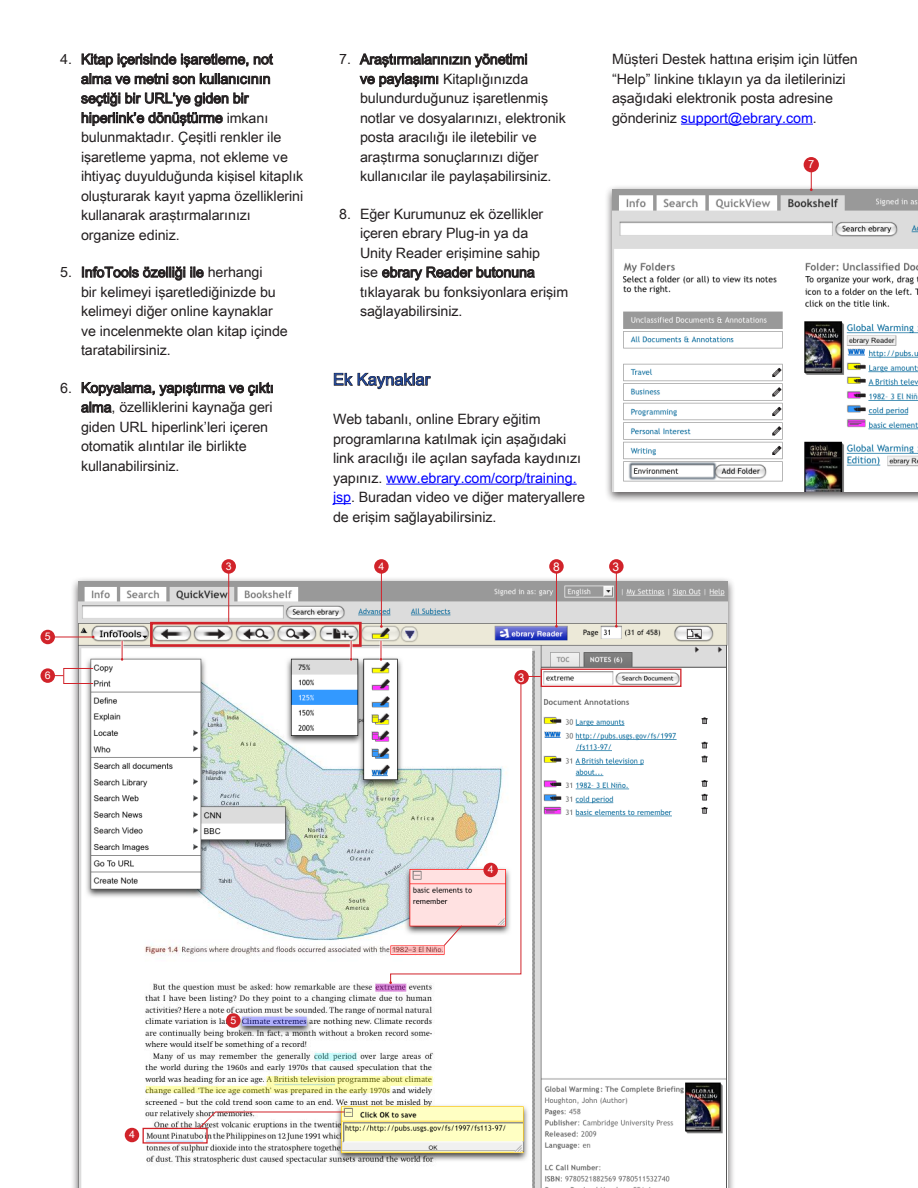
<style>
.page{position:relative;width:918px;height:1188px;background:#fff}
.page>*{position:absolute;margin:0;border:0;box-sizing:border-box;transform-origin:0 0}
.t1{font:16.5px "Arial Unicode";color:#1d4398}
.num_list{font:14.25px/19.5px "Arial Unicode";letter-spacing:-.005em;color:#231f20}
.body{font:14.25px/19.5px "Arial Unicode";letter-spacing:-.005em;color:#231f20}
.picture_label{font:12px "Arial Unicode";color:#fff}
.picture_label-2{font:11.1px "Arial Unicode";color:#fff}
.picture_label-3{font:10.5px "Arial Unicode";color:#fff}
.s1{color:#00f}
</style>
<div class="page">
<svg style="left:81px;top:53px;width:192px;height:32px"></svg>
<svg style="left:81px;top:92px;width:168px;height:34px"></svg>
<svg style="left:82px;top:266px;width:122px;height:15px"></svg>
<svg style="left:81px;top:382px;width:192px;height:31px"></svg>
<hr style="left:386px;top:484px;width:191px;height:1px;background:#00f">
<svg style="left:333px;top:503px;width:18px;height:1px"></svg>
<svg style="left:359px;top:53px;width:168px;height:35px"></svg>
<svg style="left:382px;top:266px;width:153px;height:15px"></svg>
<svg style="left:334px;top:373px;width:97px;height:16px"></svg>
<hr style="left:681px;top:124px;width:132px;height:1px;background:#00f">
<div style="left:70px;top:576px;width:666px;height:612px;background:#231f20;opacity:.75"></div>
<img style="left:79px;top:581px;width:649px;height:607px">
<div style="left:41px;top:630px;width:14px;height:14px;background:#d1232a;border-radius:50%"></div>
<div style="left:41px;top:668px;width:14px;height:15px;background:#d1232a;border-radius:50%"></div>
<div style="left:226px;top:1013px;width:15px;height:15px;background:#d1232a;border-radius:50%"></div>
<hr style="left:381px;top:567px;width:1px;height:59px;background:#d1232a">
<svg style="left:149px;top:621px;width:214px;height:40px"></svg>
<svg style="left:121px;top:641px;width:2px;height:20px"></svg>
<svg style="left:380px;top:641px;width:2px;height:20px"></svg>
<hr style="left:54px;top:637px;width:39px;height:1px;background:#d1232a">
<hr style="left:228px;top:566px;width:1px;height:57px;background:#d1232a">
<div style="left:63px;top:668px;width:30px;height:16px;border:1px solid #d1232a"></div>
<hr style="left:616px;top:567px;width:1px;height:59px;background:#d1232a">
<div style="left:609px;top:559px;width:15px;height:15px;background:#d1232a;border-radius:50%"></div>
<hr style="left:556px;top:567px;width:1px;height:59px;background:#d1232a">
<div style="left:549px;top:559px;width:15px;height:15px;background:#d1232a;border-radius:50%"></div>
<div style="left:221px;top:559px;width:15px;height:15px;background:#d1232a;border-radius:50%"></div>
<div style="left:374px;top:559px;width:15px;height:15px;background:#d1232a;border-radius:50%"></div>
<div style="left:125px;top:1128px;width:14px;height:14px;background:#d1232a;border-radius:50%"></div>
<div style="left:541px;top:669px;width:141px;height:18px;border:1px solid #d1232a"></div>
<svg style="left:390px;top:676px;width:151px;height:307px"></svg>
<div style="left:514px;top:670px;width:15px;height:14px;background:#d1232a;border-radius:50%"></div>
<svg style="left:142px;top:1111px;width:203px;height:33px"></svg>
<div style="left:604px;top:184px;width:314px;height:319px;background:#231f20;opacity:.75"></div>
<img style="left:612px;top:189px;width:306px;height:303px">
<div style="left:804px;top:157px;width:15px;height:15px;background:#d1232a;border-radius:50%"></div>
<svg style="left:810px;top:172px;width:3px;height:19px"></svg>
<p class="num_list" style="left:81px;top:49px;width:224px;text-indent:-21px">4. Kitap içerisinde işaretleme, not alma ve metni son kullanıcının seçtiği bir URL’ye giden bir hiperlink’e dönüştürme imkanı bulunmaktadır. Çeşitli renkler ile işaretleme yapma, not ekleme ve ihtiyaç duyulduğunda kişisel kitaplık oluşturarak kayıt yapma özelliklerini kullanarak araştırmalarınızı organize ediniz.</p>
<p class="num_list" style="left:81px;top:262px;width:208px;text-indent:-21px">5. InfoTools özelliği ile herhangi<br>bir kelimeyi işaretlediğinizde bu kelimeyi diğer online kaynaklar ve incelenmekte olan kitap içinde taratabilirsiniz.</p>
<p class="num_list" style="left:81px;top:378px;width:194px;text-indent:-21px">6. Kopyalama, yapıştırma ve çıktı alma, özelliklerini kaynağa geri giden URL hiperlink’leri içeren otomatik alıntılar ile birlikte kullanabilirsiniz.</p>
<p class="num_list" style="left:360px;top:49px;width:207px;text-indent:-21px">7. Araştırmalarınızın yönetimi<br>ve paylaşımı Kitaplığınızda bulundurduğunuz işaretlenmiş notlar ve dosyalarınızı, elektronik posta aracılığı ile iletebilir ve araştırma sonuçlarınızı diğer kullanıcılar ile paylaşabilirsiniz.</p>
<p class="num_list" style="left:360px;top:204px;width:210px;text-indent:-21px">8. Eğer Kurumunuz ek özellikler içeren ebrary Plug-in ya da<br>Unity Reader erişimine sahip<br>ise ebrary Reader butonuna tıklayarak bu fonksiyonlara erişim sağlayabilirsiniz.</p>
<h3 class="t1" style="left:333px;top:367px;width:99px">Ek Kaynaklar</h3>
<p class="body" style="left:333px;top:409px;width:253px">Web tabanlı, online Ebrary eğitim programlarına katılmak için aşağıdaki link aracılığı ile açılan sayfada kaydınızı yapınız. <span class="s1">www.ebrary.com/corp/training. jsp</span>. Buradan video ve diğer materyallere de erişim sağlayabilirsiniz.</p>
<p class="body" style="left:612px;top:49px;width:247px">Müşteri Destek hattına erişim için lütfen “Help” linkine tıklayın ya da iletilerinizi aşağıdaki elektronik posta adresine gönderiniz <span class="s1">support@ebrary.com</span>.</p>
<p class="picture_label-2" style="left:808px;top:156px;width:8px">7</p>
<p class="picture_label-3" style="left:226px;top:558px;width:7px">3</p>
<p class="picture_label-3" style="left:378px;top:558px;width:7px">4</p>
<p class="picture_label" style="left:553px;top:558px;width:8px">8</p>
<p class="picture_label" style="left:612px;top:558px;width:8px">3</p>
<p class="picture_label-3" style="left:45px;top:629px;width:7px">5</p>
<p class="picture_label-3" style="left:45px;top:668px;width:7px">6</p>
<p class="picture_label" style="left:518px;top:669px;width:8px">3</p>
<p class="picture_label-3" style="left:129px;top:1127px;width:7px">4</p>
<p class="picture_label-3" style="left:230px;top:1013px;width:7px">5</p>
<p class="picture_label-3" style="left:488px;top:862px;width:7px">4</p>
</div>
